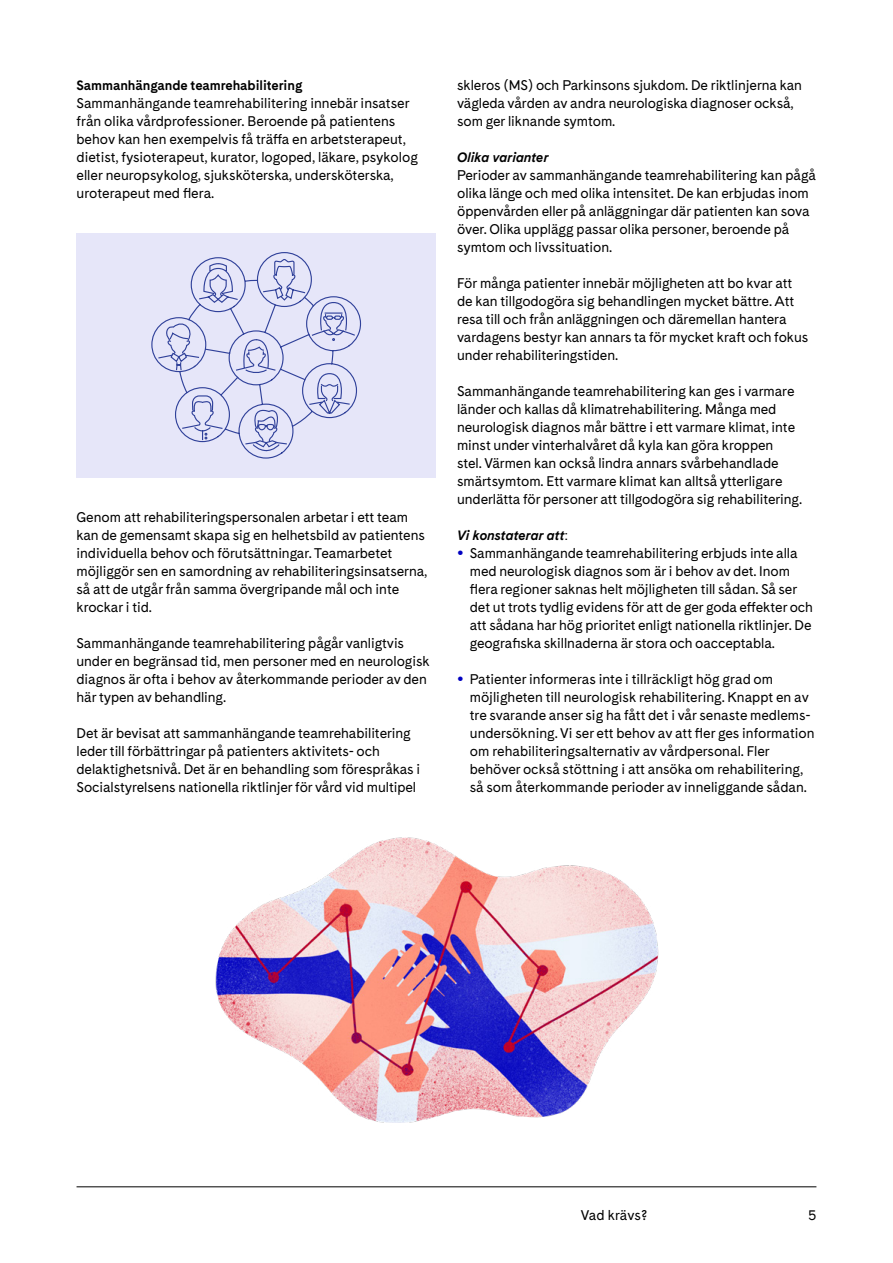
<style>
.page{position:relative;width:893px;height:1263px;background:#fff}
.page>*{position:absolute;margin:0;border:0;box-sizing:border-box;transform-origin:0 0}
.t1{font:700 13.5px "Cadiz";letter-spacing:-.005em;color:#000}
.t2{font:italic 700 13.5px "Cadiz Trial";letter-spacing:-.005em;color:#000}
.t3{font:13.05px/18px "Cadiz";letter-spacing:-.005em;color:#000}
.s1{font-weight:700;font-size:19.5px;color:#0000c1}
</style>
<div class="page">
<hr style="left:77px;top:1186px;width:739px;height:1px;background:#000">
<img style="left:215px;top:837px;width:444px;height:286px">
<div style="left:77px;top:233px;width:359px;height:244px;background:#e6e6f9"></div>
<svg style="left:151px;top:252px;width:210px;height:207px"></svg>
<p class="t1" style="left:77px;top:77px;width:227px">Sammanhängande teamrehabilitering</p>
<p class="t3" style="left:77px;top:94px;width:343px">Sammanhängande teamrehabilitering innebär insatser från olika vårdprofessioner. Beroende på patientens behov kan hen exempelvis få träffa en arbetsterapeut, dietist, fysioterapeut, kurator, logoped, läkare, psykolog eller neuropsykolog, sjuksköterska, undersköterska, uroterapeut med flera.</p>
<p class="t3" style="left:77px;top:508px;width:352px">Genom att rehabiliteringspersonalen arbetar i ett team kan de gemensamt skapa sig en helhetsbild av patientens individuella behov och förutsättningar. Teamarbetet möjliggör sen en samordning av rehabiliteringsinsatserna, så att de utgår från samma övergripande mål och inte krockar i tid.</p>
<p class="t3" style="left:77px;top:634px;width:355px">Sammanhängande teamrehabilitering pågår vanligtvis under en begränsad tid, men personer med en neurologisk diagnos är ofta i behov av återkommande perioder av den här typen av behandling.</p>
<p class="t3" style="left:77px;top:724px;width:345px">Det är bevisat att sammanhängande teamrehabilitering leder till förbättringar på patienters aktivitets- och delaktighetsnivå. Det är en behandling som förespråkas i Socialstyrelsens nationella riktlinjer för vård vid multipel</p>
<p class="t3" style="left:457px;top:76px;width:346px">skleros (MS) och Parkinsons sjukdom. De riktlinjerna kan vägleda vården av andra neurologiska diagnoser också, som ger liknande symtom.</p>
<p class="t2" style="left:457px;top:152px;width:93px">Olika varianter</p>
<p class="t3" style="left:457px;top:166px;width:360px">Perioder av sammanhängande teamrehabilitering kan pågå olika länge och med olika intensitet. De kan erbjudas inom öppenvården eller på anläggningar där patienten kan sova över. Olika upplägg passar olika personer, beroende på symtom och livssituation.</p>
<p class="t3" style="left:457px;top:274px;width:353px">För många patienter innebär möjligheten att bo kvar att de kan tillgodogöra sig behandlingen mycket bättre. Att resa till och från anläggningen och däremellan hantera vardagens bestyr kan annars ta för mycket kraft och fokus under rehabiliteringstiden.</p>
<p class="t3" style="left:457px;top:382px;width:347px">Sammanhängande teamrehabilitering kan ges i varmare länder och kallas då klimatrehabilitering. Många med neurologisk diagnos mår bättre i ett varmare klimat, inte minst under vinterhalvåret då kyla kan göra kroppen<br>stel. Värmen kan också lindra annars svårbehandlade smärtsymtom. Ett varmare klimat kan alltså ytterligare underlätta för personer att tillgodogöra sig rehabilitering.</p>
<p class="t2" style="left:457px;top:530px;width:112px">Vi konstaterar att:</p>
<p class="t3" style="left:470px;top:544px;width:345px;text-indent:-13px"><span class="s1">•</span> Sammanhängande teamrehabilitering erbjuds inte alla med neurologisk diagnos som är i behov av det. Inom flera regioner saknas helt möjligheten till sådan. Så ser det ut trots tydlig evidens för att de ger goda effekter och att sådana har hög prioritet enligt nationella riktlinjer. De geografiska skillnaderna är stora och oacceptabla.</p>
<p class="t3" style="left:470px;top:670px;width:346px;text-indent:-13px"><span class="s1">•</span> Patienter informeras inte i tillräckligt hög grad om möjligheten till neurologisk rehabilitering. Knappt en av tre svarande anser sig ha fått det i vår senaste medlems&shy;undersökning. Vi ser ett behov av att fler ges information om rehabiliteringsalternativ av vårdpersonal. Fler behöver också stöttning i att ansöka om rehabilitering, så som återkommande perioder av inneliggande sådan.</p>
<p class="t3" style="left:581px;top:1206px;width:68px">Vad krävs?</p>
<p class="t3" style="left:808px;top:1206px;width:10px">5</p>
</div>
